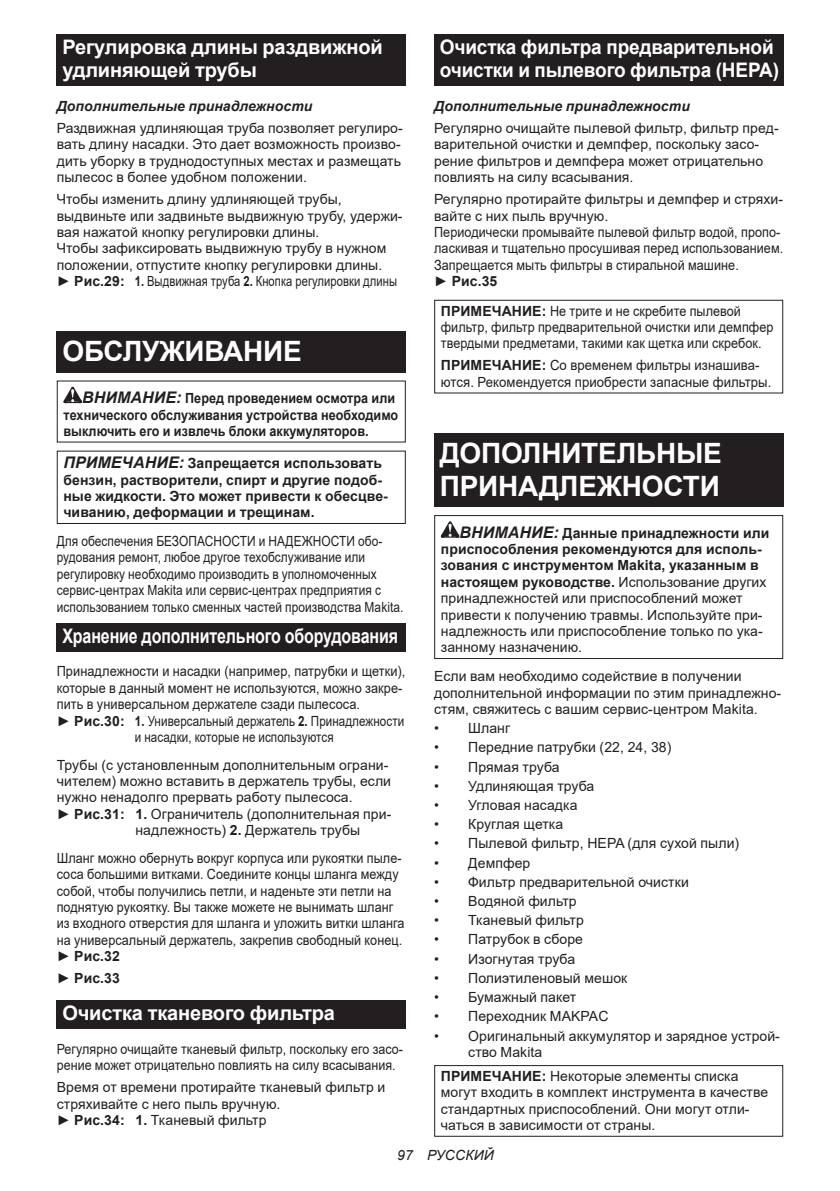
<style>
.page{position:relative;width:840px;height:1191px;background:#fff}
.page>*{position:absolute;margin:0;border:0;box-sizing:border-box;transform-origin:0 0}
.t1{font:700 28px/32.8px "Arial";letter-spacing:-.01em;color:#fff}
.t2{font:700 20px/23.4px "Arial";letter-spacing:-.01em;color:#fff}
.t3{font:700 20px/23.4px "Arial";letter-spacing:-.01em;color:#fff;scale:.95 1}
.t4{font:700 20px "Arial";letter-spacing:-.01em;color:#fff;scale:.8 1}
.t5{font:14px/16.4px "Arial";letter-spacing:.005em;color:#231f20}
.t6{font:14px/16.4px "Arial";letter-spacing:.005em;color:#231f20;scale:.9 1}
.t7{font:14px/16.4px "Arial";letter-spacing:.005em;color:#231f20;scale:.85 1}
.t8{font:700 14px/16.4px "Arial";letter-spacing:.005em;color:#231f20}
.t9{font:14px "Arial";letter-spacing:.005em;color:#231f20;scale:.91 1}
.t10{font:700 14px/16.4px "Arial";letter-spacing:.005em;color:#231f20;scale:.9 1}
.t11{font:14px/16.4px "Arial";letter-spacing:.005em;color:#231f20;scale:.89 1}
.t12{font:14px/16.4px "Arial";letter-spacing:.005em;color:#231f20;scale:.94 1}
.t13{font:italic 700 14px "Arial";letter-spacing:.005em;color:#231f20}
.t14{font:14px "Arial";letter-spacing:.005em;color:#231f20;scale:.83 1}
.t15{font:italic 14px "Arial";letter-spacing:.005em;color:#231f20}
.s1{font-weight:700}
.s2{font-style:italic;font-size:16px}
.s3{font-weight:400}
.s4{font-weight:700;font-style:italic;font-size:16px}
</style>
<div class="page">
<div style="left:57px;top:34px;width:348px;height:52px;background:#231f20"></div>
<div style="left:57px;top:331px;width:348px;height:41px;background:#231f20"></div>
<svg style="left:63px;top:387px;width:19px;height:16px"></svg>
<div style="left:57px;top:450px;width:348px;height:74px;border:1px solid #231f20"></div>
<div style="left:57px;top:623px;width:348px;height:28px;background:#231f20"></div>
<div style="left:57px;top:1000px;width:348px;height:28px;background:#231f20"></div>
<div style="left:434px;top:34px;width:348px;height:52px;background:#231f20"></div>
<div style="left:434px;top:300px;width:348px;height:93px;border:1px solid #231f20"></div>
<div style="left:434px;top:433px;width:348px;height:74px;background:#231f20"></div>
<svg style="left:440px;top:521px;width:19px;height:16px"></svg>
<div style="left:434px;top:515px;width:348px;height:144px;border:1px solid #231f20"></div>
<div style="left:434px;top:1065px;width:348px;height:71px;border:1px solid #231f20"></div>
<h2 class="t2" style="left:62px;top:36px;width:322px">Регулировка длины раздвижной удлиняющей трубы</h2>
<p class="t13" style="left:57px;top:97px;width:257px">Дополнительные принадлежности</p>
<p class="t5" style="left:57px;top:120px;width:347px">Раздвижная удлиняющая труба позволяет регулиро&shy;вать длину насадки. Это дает возможность произво&shy;дить уборку в труднодоступных местах и размещать пылесос в более удобном положении.</p>
<p class="t5" style="left:57px;top:191px;width:347px">Чтобы изменить длину удлиняющей трубы, выдвиньте или задвиньте выдвижную трубу, удержи&shy;вая нажатой кнопку регулировки длины.<br>Чтобы зафиксировать выдвижную трубу в нужном положении, отпустите кнопку регулировки длины.<br>► <span class="s1">Рис.29: 1.</span> Выдвижная труба <span class="s1">2.</span> Кнопка регулировки длины</p>
<h1 class="t1" style="left:62px;top:335px;width:241px">ОБСЛУЖИВАНИЕ</h1>
<p class="t10" style="left:63px;top:390px;width:373px;text-indent:19px"><span class="s2">ВНИМАНИЕ:</span> Перед проведением осмотра или технического обслуживания устройства необходимо выключить его и извлечь блоки аккумуляторов.</p>
<p class="t8" style="left:63px;top:455px;width:326px"><span class="s2">ПРИМЕЧАНИЕ:</span> Запрещается использовать бензин, растворители, спирт и другие подоб&shy;ные жидкости. Это может привести к обесцве&shy;чиванию, деформации и трещинам.</p>
<p class="t7" style="left:57px;top:533px;width:409px">Для обеспечения БЕЗОПАСНОСТИ и НАДЕЖНОСТИ обо&shy;рудования ремонт, любое другое техобслуживание или регулировку необходимо производить в уполномоченных сервис-центрах Makita или сервис-центрах предприятия с использованием только сменных частей производства Makita.</p>
<h2 class="t4" style="left:62px;top:622px;width:421px">Хранение дополнительного оборудования</h2>
<p class="t9" style="left:57px;top:662px;width:384px">Принадлежности и насадки (например, патрубки и щетки),</p>
<p class="t9" style="left:57px;top:678px;width:381px">которые в данный момент не используются, можно закре-</p>
<p class="t9" style="left:57px;top:694px;width:334px">пить в универсальном держателе сзади пылесоса.</p>
<p class="t5" style="left:57px;top:712px;width:349px">► <span class="s1">Рис.30: 1.</span> Универсальный держатель <span class="s1">2.</span> Принадлежности</p>
<p class="t14" style="left:135px;top:727px;width:241px">и насадки, которые не используются</p>
<p class="t5" style="left:57px;top:756px;width:333px">Трубы (с установленным дополнительным ограни-</p>
<p class="t5" style="left:57px;top:773px;width:336px">чителем) можно вставить в держатель трубы, если</p>
<p class="t5" style="left:57px;top:789px;width:297px">нужно ненадолго прервать работу пылесоса.</p>
<p class="t5" style="left:57px;top:805px;width:336px">► <span class="s1">Рис.31: 1.</span> Ограничитель (дополнительная при-</p>
<p class="t5" style="left:135px;top:822px;width:226px">надлежность) <span class="s1">2.</span> Держатель трубы</p>
<p class="t6" style="left:57px;top:849px;width:387px">Шланг можно обернуть вокруг корпуса или рукоятки пыле&shy;соса большими витками. Соедините концы шланга между собой, чтобы получились петли, и наденьте эти петли на поднятую рукоятку. Вы также можете не вынимать шланг из входного отверстия для шланга и уложить витки шланга на универсальный держатель, закрепив свободный конец. ► <span class="s1">Рис.32</span></p>
<p class="t8" style="left:57px;top:970px;width:65px"><span class="s3">►</span> Рис.33</p>
<h2 class="t2" style="left:62px;top:1001px;width:274px">Очистка тканевого фильтра</h2>
<p class="t11" style="left:57px;top:1040px;width:390px">Регулярно очищайте тканевый фильтр, поскольку его засо&shy;рение может отрицательно повлиять на силу всасывания.</p>
<p class="t5" style="left:57px;top:1079px;width:330px">Время от времени протирайте тканевый фильтр и стряхивайте с него пыль вручную.<br>► <span class="s1">Рис.34: 1.</span> Тканевый фильтр</p>
<h2 class="t3" style="left:439px;top:36px;width:358px">Очистка фильтра предварительной очистки и пылевого фильтра (HEPA)</h2>
<p class="t13" style="left:434px;top:97px;width:257px">Дополнительные принадлежности</p>
<p class="t5" style="left:434px;top:120px;width:346px">Регулярно очищайте пылевой фильтр, фильтр пред&shy;варительной очистки и демпфер, поскольку засо&shy;рение фильтров и демпфера может отрицательно повлиять на силу всасывания.</p>
<p class="t5" style="left:434px;top:191px;width:350px">Регулярно протирайте фильтры и демпфер и стряхи&shy;вайте с них пыль вручную.<br>Периодически промывайте пылевой фильтр водой, пропо&shy;ласкивая и тщательно просушивая перед использованием.<br>Запрещается мыть фильтры в стиральной машине.<br>► <span class="s1">Рис.35</span></p>
<p class="t6" style="left:440px;top:302px;width:371px"><span class="s1">ПРИМЕЧАНИЕ:</span> Не трите и не скребите пылевой фильтр, фильтр предварительной очистки или демпфер твердыми предметами, такими как щетка или скребок.</p>
<p class="t12" style="left:440px;top:357px;width:353px"><span class="s1">ПРИМЕЧАНИЕ:</span> Со временем фильтры изнашива&shy;ются. Рекомендуется приобрести запасные фильтры.</p>
<h1 class="t1" style="left:439px;top:437px;width:283px">ДОПОЛНИТЕЛЬНЫЕ<br>ПРИНАДЛЕЖНОСТИ</h1>
<p class="t5" style="left:440px;top:524px;width:330px;text-indent:19px"><span class="s4">ВНИМАНИЕ:</span> <span class="s1">Данные принадлежности или приспособления рекомендуются для исполь&shy;зования с инструментом Makita, указанным в настоящем руководстве.</span> Использование других принадлежностей или приспособлений может привести к получению травмы. Используйте при&shy;надлежность или приспособление только по ука&shy;занному назначению.</p>
<p class="t5" style="left:434px;top:668px;width:348px">Если вам необходимо содействие в получении дополнительной информации по этим принадлежно&shy;стям, свяжитесь с вашим сервис-центром Makita.</p>
<p class="t5" style="left:434px;top:720px;width:77px">• Шланг</p>
<p class="t5" style="left:434px;top:739px;width:238px">• Передние патрубки (22, 24, 38)</p>
<p class="t5" style="left:434px;top:758px;width:127px">• Прямая труба</p>
<p class="t5" style="left:434px;top:777px;width:162px">• Удлиняющая труба</p>
<p class="t5" style="left:434px;top:796px;width:145px">• Угловая насадка</p>
<p class="t5" style="left:434px;top:816px;width:130px">• Круглая щетка</p>
<p class="t5" style="left:434px;top:835px;width:306px">• Пылевой фильтр, HEPA (для сухой пыли)</p>
<p class="t5" style="left:434px;top:854px;width:98px">• Демпфер</p>
<p class="t5" style="left:434px;top:873px;width:256px">• Фильтр предварительной очистки</p>
<p class="t5" style="left:434px;top:892px;width:144px">• Водяной фильтр</p>
<p class="t5" style="left:434px;top:912px;width:151px">• Тканевый фильтр</p>
<p class="t5" style="left:434px;top:931px;width:150px">• Патрубок в сборе</p>
<p class="t5" style="left:434px;top:950px;width:142px">• Изогнутая труба</p>
<p class="t5" style="left:434px;top:969px;width:194px">• Полиэтиленовый мешок</p>
<p class="t5" style="left:434px;top:989px;width:144px">• Бумажный пакет</p>
<p class="t5" style="left:434px;top:1008px;width:176px">• Переходник MAKPAC</p>
<p class="t5" style="left:468px;top:1027px;width:313px;text-indent:-34px">• Оригинальный аккумулятор и зарядное устрой&shy;ство Makita</p>
<p class="t5" style="left:440px;top:1067px;width:328px"><span class="s1">ПРИМЕЧАНИЕ:</span> Некоторые элементы списка могут входить в комплект инструмента в качестве стандартных приспособлений. Они могут отли&shy;чаться в зависимости от страны.</p>
<p class="t15" style="left:397px;top:1146px;width:98px">97 РУССКИЙ</p>
</div>
